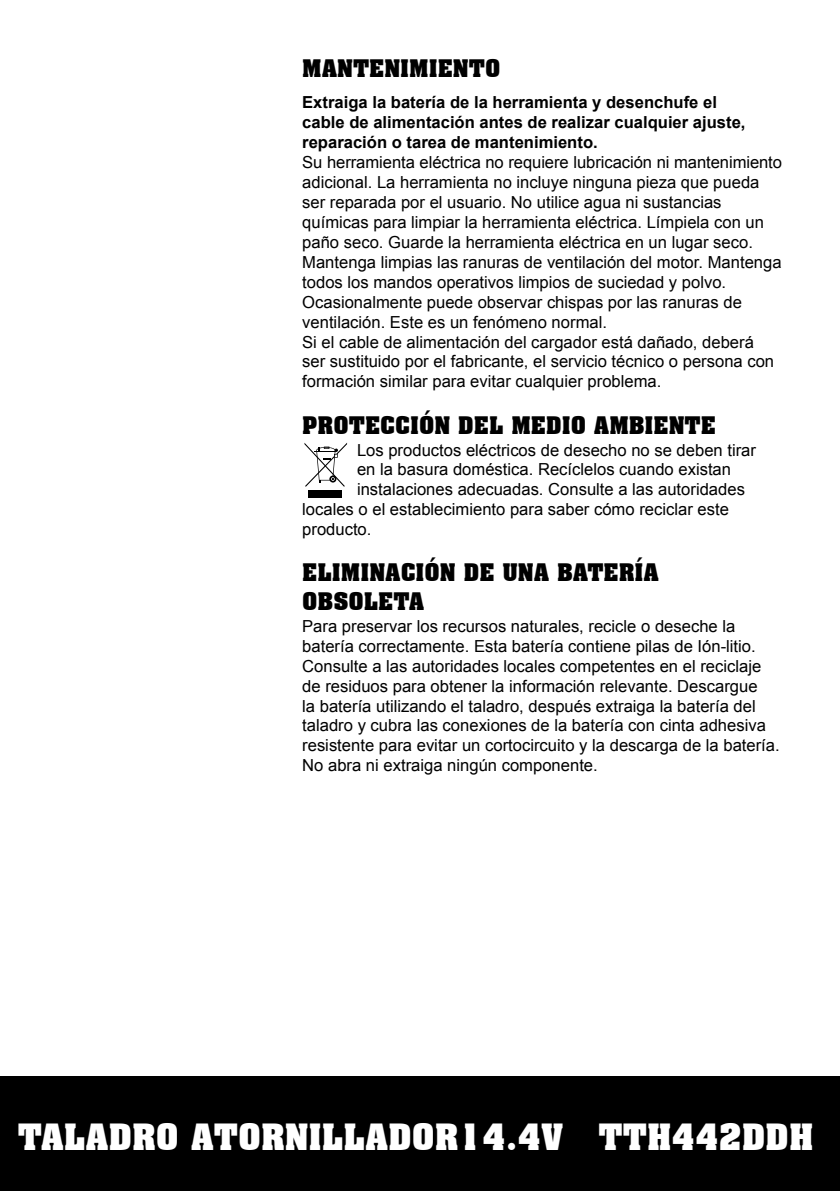
<style>
.page{position:relative;width:840px;height:1191px;background:#fff}
.page>*{position:absolute;margin:0;border:0;box-sizing:border-box;transform-origin:0 0}
.t1{font:700 35.2px "Aachen BT";color:#fff}
.t2{font:700 23.6px/28.4px "Aachen BT";color:#000}
.t3{font:16.6px/20px "Arial";color:#000}
.t4{font:700 16.6px/20px "Arial";color:#000}
</style>
<div class="page">
<div style="left:0;top:1076px;width:839px;height:115px;background:#000"></div>
<svg style="left:304px;top:443px;width:43px;height:44px"></svg>
<div style="left:307px;top:490px;width:34px;height:8px;background:#000"></div>
<h2 class="t2" style="left:302px;top:54px;width:199px">MANTENIMIENTO</h2>
<p class="t4" style="left:302px;top:93px;width:444px">Extraiga la batería de la herramienta y desenchufe el cable de alimentación antes de realizar cualquier ajuste, reparación o tarea de mantenimiento.</p>
<p class="t3" style="left:302px;top:152px;width:481px">Su herramienta eléctrica no requiere lubricación ni mantenimiento adicional. La herramienta no incluye ninguna pieza que pueda ser reparada por el usuario. No utilice agua ni sustancias químicas para limpiar la herramienta eléctrica. Límpiela con un paño seco. Guarde la herramienta eléctrica en un lugar seco.<br>Mantenga limpias las ranuras de ventilación del motor. Mantenga todos los mandos operativos limpios de suciedad y polvo.<br>Ocasionalmente puede observar chispas por las ranuras de ventilación. Este es un fenómeno normal.<br>Si el cable de alimentación del cargador está dañado, deberá<br>ser sustituido por el fabricante, el servicio técnico o persona con formación similar para evitar cualquier problema.</p>
<h2 class="t2" style="left:302px;top:410px;width:415px">PROTECCIÓN DEL MEDIO AMBIENTE</h2>
<p class="t3" style="left:357px;top:440px;width:400px">Los productos eléctricos de desecho no se deben tirar</p>
<p class="t3" style="left:357px;top:460px;width:375px">en la basura doméstica. Recíclelos cuando existan</p>
<p class="t3" style="left:357px;top:480px;width:389px">instalaciones adecuadas. Consulte a las autoridades</p>
<p class="t3" style="left:302px;top:500px;width:428px">locales o el establecimiento para saber cómo reciclar este</p>
<p class="t3" style="left:302px;top:519px;width:71px">producto.</p>
<h2 class="t2" style="left:302px;top:558px;width:358px">ELIMINACIÓN DE UNA BATERÍA<br>OBSOLETA</h2>
<p class="t3" style="left:302px;top:616px;width:479px">Para preservar los recursos naturales, recicle o deseche la batería correctamente. Esta batería contiene pilas de Ión-litio.<br>Consulte a las autoridades locales competentes en el reciclaje de residuos para obtener la información relevante. Descargue<br>la batería utilizando el taladro, después extraiga la batería del taladro y cubra las conexiones de la batería con cinta adhesiva resistente para evitar un cortocircuito y la descarga de la batería.<br>No abra ni extraiga ningún componente.</p>
<h1 class="t1" style="left:18px;top:1114px;width:796px">TALADRO ATORNILLADOR14.4V TTH442DDH</h1>
</div>
